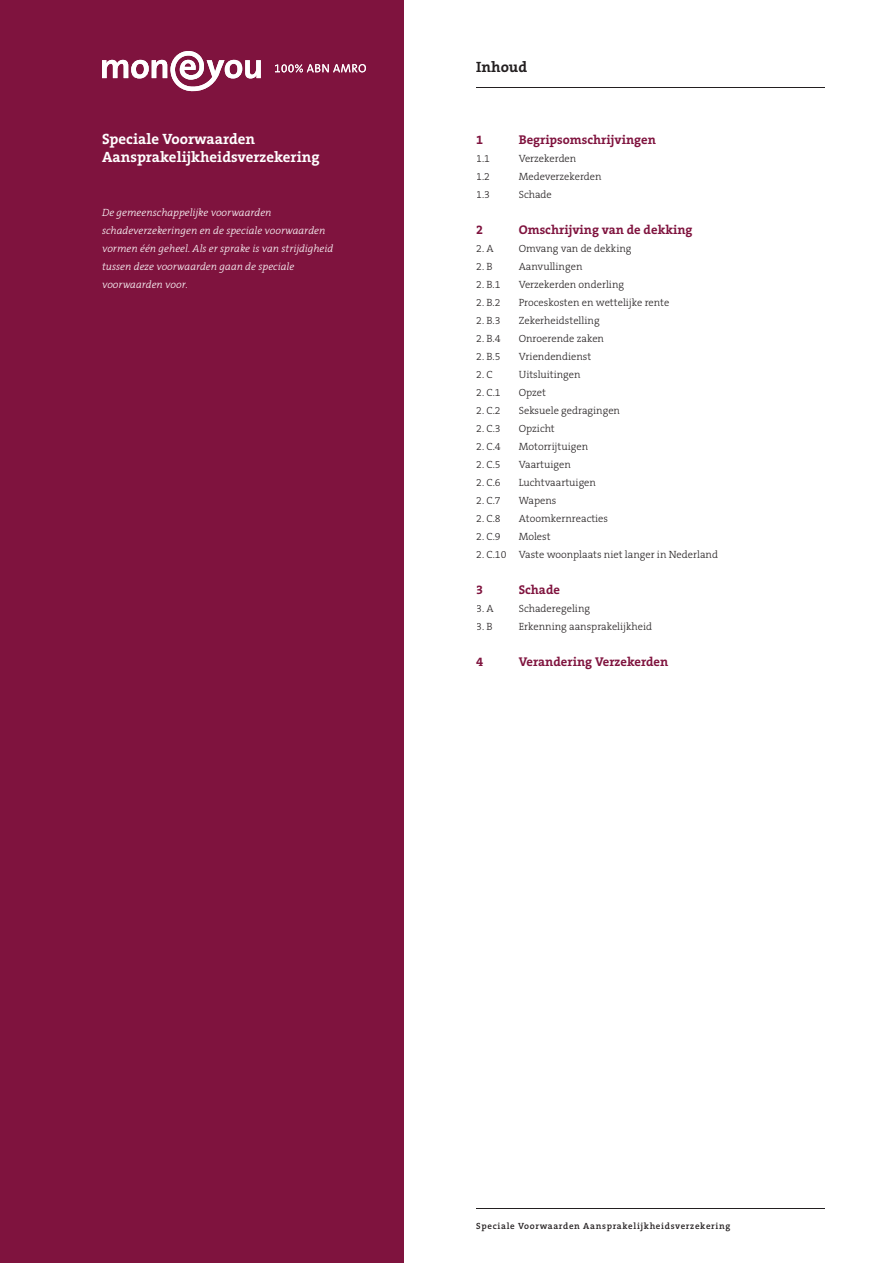
<style>
.page{position:relative;width:893px;height:1263px;background:#fff}
.page>*{position:absolute;margin:0;border:0;box-sizing:border-box;transform-origin:0 0}
.t1{font:700 15px/18px "The Serif B7";color:#fff}
.t2{font:700 15px "The Serif B7";color:#231f20}
.t3{font:700 12.75px "The Serif B7";color:#7f133e}
.t4{font:300 10.5px "The Serif B3";color:#231f20}
.t5{font:italic 300 10.5px/18px "The Serif B3";color:#fff}
.t6{font:600 9px "The Serif B6";letter-spacing:.075em;color:#231f20}
</style>
<div class="page">
<div style="left:0;top:0;width:404px;height:1263px;background:#7f133e"></div>
<hr style="left:476px;top:1208px;width:349px;height:1px;background:#231f20">
<hr style="left:476px;top:87px;width:349px;height:1px;background:#231f20">
<svg style="left:275px;top:64px;width:91px;height:9px"></svg>
<svg style="left:102px;top:51px;width:159px;height:41px"></svg>
<h1 class="t1" style="left:102px;top:130px;width:219px">Speciale Voorwaarden<br>Aansprakelijkheidsverzekering</h1>
<p class="t5" style="left:102px;top:204px;width:233px">De gemeenschappelijke voorwaarden schadeverzekeringen en de speciale voorwaarden vormen één geheel. Als er sprake is van strijdigheid tussen deze voorwaarden gaan de speciale voorwaarden voor.</p>
<h1 class="t2" style="left:476px;top:59px;width:52px">Inhoud</h1>
<p class="t3" style="left:476px;top:133px;width:9px">1</p>
<p class="t3" style="left:519px;top:133px;width:139px">Begripsomschrijvingen</p>
<p class="t4" style="left:476px;top:153px;width:15px">1.1</p>
<p class="t4" style="left:519px;top:153px;width:59px">Verzekerden</p>
<p class="t4" style="left:476px;top:171px;width:15px">1.2</p>
<p class="t4" style="left:519px;top:171px;width:84px">Medeverzekerden</p>
<p class="t4" style="left:476px;top:189px;width:15px">1.3</p>
<p class="t4" style="left:519px;top:189px;width:35px">Schade</p>
<p class="t3" style="left:476px;top:223px;width:9px">2</p>
<p class="t3" style="left:519px;top:223px;width:175px">Omschrijving van de dekking</p>
<p class="t4" style="left:476px;top:243px;width:19px">2. A</p>
<p class="t4" style="left:519px;top:243px;width:114px">Omvang van de dekking</p>
<p class="t4" style="left:476px;top:261px;width:18px">2. B</p>
<p class="t4" style="left:519px;top:261px;width:65px">Aanvullingen</p>
<p class="t4" style="left:476px;top:279px;width:26px">2. B.1</p>
<p class="t4" style="left:519px;top:279px;width:107px">Verzekerden onderling</p>
<p class="t4" style="left:476px;top:297px;width:26px">2. B.2</p>
<p class="t4" style="left:519px;top:297px;width:152px">Proceskosten en wettelijke rente</p>
<p class="t4" style="left:476px;top:315px;width:26px">2. B.3</p>
<p class="t4" style="left:519px;top:315px;width:82px">Zekerheidstelling</p>
<p class="t4" style="left:476px;top:333px;width:26px">2. B.4</p>
<p class="t4" style="left:519px;top:333px;width:87px">Onroerende zaken</p>
<p class="t4" style="left:476px;top:351px;width:26px">2. B.5</p>
<p class="t4" style="left:519px;top:351px;width:74px">Vriendendienst</p>
<p class="t4" style="left:476px;top:369px;width:18px">2. C</p>
<p class="t4" style="left:519px;top:369px;width:63px">Uitsluitingen</p>
<p class="t4" style="left:476px;top:387px;width:26px">2. C.1</p>
<p class="t4" style="left:519px;top:387px;width:29px">Opzet</p>
<p class="t4" style="left:476px;top:405px;width:26px">2. C.2</p>
<p class="t4" style="left:519px;top:405px;width:103px">Seksuele gedragingen</p>
<p class="t4" style="left:476px;top:423px;width:26px">2. C.3</p>
<p class="t4" style="left:519px;top:423px;width:38px">Opzicht</p>
<p class="t4" style="left:476px;top:441px;width:26px">2. C.4</p>
<p class="t4" style="left:519px;top:441px;width:71px">Motorrijtuigen</p>
<p class="t4" style="left:476px;top:459px;width:26px">2. C.5</p>
<p class="t4" style="left:519px;top:459px;width:54px">Vaartuigen</p>
<p class="t4" style="left:476px;top:477px;width:26px">2. C.6</p>
<p class="t4" style="left:519px;top:477px;width:79px">Luchtvaartuigen</p>
<p class="t4" style="left:476px;top:495px;width:26px">2. C.7</p>
<p class="t4" style="left:519px;top:495px;width:39px">Wapens</p>
<p class="t4" style="left:476px;top:513px;width:26px">2. C.8</p>
<p class="t4" style="left:519px;top:513px;width:91px">Atoomkernreacties</p>
<p class="t4" style="left:476px;top:531px;width:26px">2. C.9</p>
<p class="t4" style="left:519px;top:531px;width:33px">Molest</p>
<p class="t4" style="left:476px;top:549px;width:243px">2. C.10 Vaste woonplaats niet langer in Nederland</p>
<p class="t3" style="left:476px;top:583px;width:9px">3</p>
<p class="t3" style="left:519px;top:583px;width:43px">Schade</p>
<p class="t4" style="left:476px;top:603px;width:19px">3. A</p>
<p class="t4" style="left:519px;top:603px;width:73px">Schaderegeling</p>
<p class="t4" style="left:476px;top:621px;width:18px">3. B</p>
<p class="t4" style="left:519px;top:621px;width:135px">Erkenning aansprakelijkheid</p>
<p class="t3" style="left:476px;top:655px;width:9px">4</p>
<p class="t3" style="left:519px;top:655px;width:151px">Verandering Verzekerden</p>
<p class="t6" style="left:476px;top:1221px;width:256px">Speciale Voorwaarden Aansprakelijkheidsverzekering</p>
</div>
